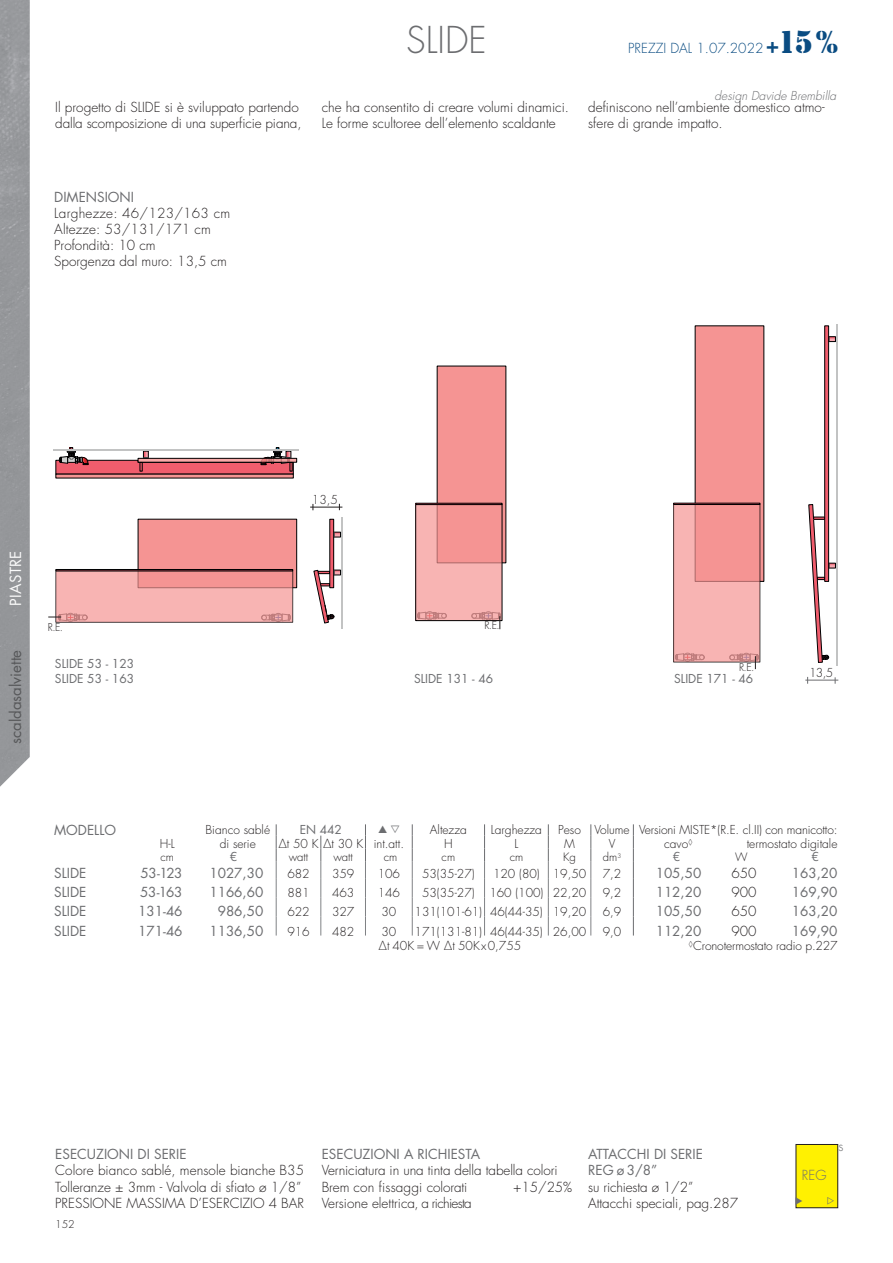
<style>
.page{position:relative;width:893px;height:1263px;background:#fff}
.page>*{position:absolute;margin:0;border:0;box-sizing:border-box;transform-origin:0 0}
.t1{font:300 36px "Futura Std";color:#6c6d70}
.t2{font:15px "Futura Std";color:#57585a}
.t3{font:15px "Futura Std";letter-spacing:.025em;color:#fafafa}
.t4{font:300 13.5px/16.2px "Futura Std";color:#231f20}
.t5{font:13.5px/16.2px "Futura Std";color:#6c6d70}
.t6{font:300 13.5px "Futura Std";color:#0a4c82}
.t7{font:300 13.5px "Futura Std";color:#6c6d70}
.t8{font:300 12px "Futura Std";color:#231f20}
.t9{font:12px/14.4px "Futura Std";color:#6c6d70}
.t10{font:italic 300 12px "Futura Std";color:#6c6d70}
.t11{font:300 11.4px "Futura Std";color:#231f20}
.t12{font:300 11.25px "Futura Std";color:#231f20}
.t13{font:300 10.5px "Futura Std";color:#231f20}
.s1{font-family:"Stencil";font-weight:400;font-size:22.5px}
.s2{font-family:"Stencil";font-weight:400;font-size:33px}
</style>
<div class="page">
<div style="left:0;top:0;width:30px;height:787px;background:#95979a"></div>
<hr style="left:835px;top:324px;width:2px;height:341px;background:#c2c3c3">
<svg style="left:829px;top:336px;width:7px;height:6px"></svg>
<div style="left:330px;top:519px;width:4px;height:69px;border:1px solid #000001"></div>
<hr style="left:341px;top:517px;width:2px;height:112px;background:#c2c3c3">
<svg style="left:333px;top:532px;width:8px;height:5px"></svg>
<svg style="left:313px;top:570px;width:28px;height:54px"></svg>
<svg style="left:808px;top:504px;width:28px;height:159px"></svg>
<div style="left:437px;top:366px;width:69px;height:197px;background:#f59493"></div>
<div style="left:138px;top:519px;width:159px;height:69px;background:#f59493"></div>
<div style="left:56px;top:571px;width:237px;height:51px;background:#f59493;opacity:.7"></div>
<svg style="left:824px;top:326px;width:5px;height:256px"></svg>
<div style="left:56px;top:569px;width:237px;height:2px;background:#f05d6d;border:1px solid #000001"></div>
<div style="left:416px;top:504px;width:86px;height:117px;background:#f59493;opacity:.7"></div>
<div style="left:415px;top:504px;width:87px;height:117px;border:1px solid #000001"></div>
<svg style="left:56px;top:475px;width:238px;height:3px"></svg>
<div style="left:695px;top:325px;width:69px;height:257px;background:#f59493"></div>
<div style="left:674px;top:504px;width:86px;height:158px;background:#f59493;opacity:.7"></div>
<div style="left:415px;top:503px;width:87px;height:2px;border:1px solid #000001"></div>
<div style="left:673px;top:503px;width:87px;height:2px;border:1px solid #000001"></div>
<div style="left:138px;top:458px;width:159px;height:4px;border:1px solid #000001"></div>
<svg style="left:55px;top:447px;width:239px;height:28px"></svg>
<hr style="left:53px;top:449px;width:245px;height:2px;background:#c2c3c3">
<div style="left:796px;top:1144px;width:42px;height:64px;background:#fff101"></div>
<div style="left:796px;top:1144px;width:42px;height:64px;border:1px solid #231f20"></div>
<svg style="left:471px;top:611px;width:30px;height:18px"></svg>
<svg style="left:729px;top:653px;width:30px;height:16px"></svg>
<svg style="left:48px;top:613px;width:40px;height:9px"></svg>
<hr style="left:805px;top:680px;width:33px;height:1px;background:#6c6d70">
<hr style="left:310px;top:507px;width:32px;height:1px;background:#231f20">
<svg style="left:276px;top:824px;width:1px;height:111px"></svg>
<svg style="left:321px;top:836px;width:1px;height:99px"></svg>
<svg style="left:365px;top:824px;width:1px;height:111px"></svg>
<svg style="left:412px;top:824px;width:1px;height:111px"></svg>
<svg style="left:484px;top:824px;width:1px;height:111px"></svg>
<svg style="left:548px;top:824px;width:1px;height:111px"></svg>
<svg style="left:591px;top:824px;width:1px;height:111px"></svg>
<svg style="left:633px;top:824px;width:1px;height:111px"></svg>
<svg style="left:796px;top:1197px;width:2px;height:7px"></svg>
<h1 class="t1" style="left:406px;top:18px;width:82px">SLIDE</h1>
<p class="t6" style="left:628px;top:40px;width:211px">PREZZI DAL 1.07.2022 <span class="s1">+</span><span class="s2">15%</span></p>
<p class="t10" style="left:715px;top:88px;width:126px">design Davide Brembilla</p>
<p class="t4" style="left:55px;top:100px;width:248px">Il progetto di SLIDE si è sviluppato partendo dalla scomposizione di una superficie piana,</p>
<p class="t4" style="left:322px;top:100px;width:249px">che ha consentito di creare volumi dinamici.<br>Le forme scultoree dell’elemento scaldante</p>
<p class="t4" style="left:588px;top:100px;width:238px">definiscono nell’ambiente domestico atmo&shy;sfere di grande impatto.</p>
<p class="t5" style="left:54px;top:189px;width:81px">DIMENSIONI</p>
<p class="t4" style="left:54px;top:205px;width:177px">Larghezze: 46/123/163 cm<br>Altezze: 53/131/171 cm<br>Profondità: 10 cm<br>Sporgenza dal muro: 13,5 cm</p>
<p class="t3" style="left:6px;top:606px;width:57px;rotate:-90deg">PIASTRE</p>
<p class="t2" style="left:6px;top:744px;width:96px;rotate:-90deg">scaldasalviette</p>
<p class="t13" style="left:48px;top:621px;width:17px">R.E.</p>
<p class="t8" style="left:312px;top:492px;width:28px">13,5</p>
<p class="t13" style="left:484px;top:619px;width:17px">R.E.</p>
<p class="t9" style="left:55px;top:657px;width:81px">SLIDE 53 - 123<br>SLIDE 53 - 163</p>
<p class="t8" style="left:809px;top:666px;width:26px">13,5</p>
<p class="t13" style="left:739px;top:661px;width:17px">R.E.</p>
<p class="t9" style="left:414px;top:671px;width:81px">SLIDE 131 - 46</p>
<p class="t9" style="left:674px;top:671px;width:81px">SLIDE 171 - 46</p>
<p class="t5" style="left:54px;top:822px;width:63px">MODELLO</p>
<p class="t8" style="left:205px;top:822px;width:66px">Bianco sablé</p>
<p class="t9" style="left:300px;top:823px;width:44px">EN 442</p>
<p class="t8" style="left:430px;top:822px;width:38px">Altezza</p>
<p class="t8" style="left:491px;top:822px;width:53px">Larghezza</p>
<p class="t8" style="left:558px;top:822px;width:281px">Peso Volume Versioni MISTE*(R.E. cl.II) con manicotto:</p>
<p class="t8" style="left:160px;top:837px;width:16px">H-L</p>
<p class="t8" style="left:220px;top:837px;width:38px">di serie</p>
<p class="t8" style="left:278px;top:837px;width:127px">∆t 50 K ∆t 30 K int.att.</p>
<p class="t8" style="left:444px;top:837px;width:10px">H</p>
<p class="t8" style="left:514px;top:837px;width:5px">L</p>
<p class="t8" style="left:564px;top:837px;width:12px">M</p>
<p class="t8" style="left:609px;top:837px;width:8px">V</p>
<p class="t8" style="left:664px;top:837px;width:30px">cavo<sup>◊</sup></p>
<p class="t8" style="left:747px;top:837px;width:92px">termostato digitale</p>
<p class="t12" style="left:161px;top:850px;width:15px">cm</p>
<p class="t9" style="left:230px;top:850px;width:9px">€</p>
<p class="t11" style="left:289px;top:850px;width:21px">watt</p>
<p class="t11" style="left:333px;top:850px;width:21px">watt</p>
<p class="t12" style="left:384px;top:850px;width:15px">cm</p>
<p class="t12" style="left:442px;top:850px;width:15px">cm</p>
<p class="t12" style="left:510px;top:850px;width:15px">cm</p>
<p class="t12" style="left:563px;top:850px;width:14px">Kg</p>
<p class="t12" style="left:603px;top:850px;width:20px">dm<sup>3</sup></p>
<p class="t9" style="left:673px;top:850px;width:9px">€</p>
<p class="t12" style="left:735px;top:850px;width:14px">W</p>
<p class="t9" style="left:811px;top:850px;width:9px">€</p>
<p class="t5" style="left:54px;top:865px;width:34px">SLIDE</p>
<p class="t5" style="left:141px;top:865px;width:44px">53-123</p>
<p class="t5" style="left:209px;top:865px;width:56px">1027,30</p>
<p class="t8" style="left:287px;top:866px;width:24px">682</p>
<p class="t8" style="left:332px;top:866px;width:24px">359</p>
<p class="t8" style="left:378px;top:866px;width:24px">106</p>
<p class="t8" style="left:422px;top:866px;width:54px">53(35-27)</p>
<p class="t8" style="left:493px;top:866px;width:95px">120 (80) 19,50</p>
<p class="t8" style="left:603px;top:866px;width:20px">7,2</p>
<p class="t5" style="left:656px;top:865px;width:47px">105,50</p>
<p class="t4" style="left:731px;top:865px;width:27px">650</p>
<p class="t5" style="left:792px;top:865px;width:47px">163,20</p>
<p class="t5" style="left:54px;top:884px;width:34px">SLIDE</p>
<p class="t5" style="left:140px;top:884px;width:44px">53-163</p>
<p class="t5" style="left:209px;top:884px;width:56px">1166,60</p>
<p class="t8" style="left:287px;top:886px;width:24px">881</p>
<p class="t8" style="left:332px;top:886px;width:24px">463</p>
<p class="t8" style="left:378px;top:886px;width:24px">146</p>
<p class="t8" style="left:422px;top:886px;width:166px">53(35-27) 160 (100) 22,20</p>
<p class="t8" style="left:603px;top:886px;width:20px">9,2</p>
<p class="t5" style="left:656px;top:884px;width:47px">112,20</p>
<p class="t4" style="left:731px;top:885px;width:27px">900</p>
<p class="t5" style="left:792px;top:884px;width:47px">169,90</p>
<p class="t5" style="left:54px;top:903px;width:34px">SLIDE</p>
<p class="t5" style="left:138px;top:903px;width:46px">131-46</p>
<p class="t5" style="left:218px;top:903px;width:47px">986,50</p>
<p class="t8" style="left:287px;top:905px;width:24px">622</p>
<p class="t8" style="left:332px;top:905px;width:24px">327</p>
<p class="t8" style="left:381px;top:905px;width:16px">30</p>
<p class="t8" style="left:415px;top:905px;width:173px">131(101-61) 46(44-35) 19,20</p>
<p class="t8" style="left:603px;top:905px;width:20px">6,9</p>
<p class="t5" style="left:656px;top:903px;width:47px">105,50</p>
<p class="t4" style="left:731px;top:904px;width:27px">650</p>
<p class="t5" style="left:792px;top:903px;width:47px">163,20</p>
<p class="t5" style="left:54px;top:923px;width:34px">SLIDE</p>
<p class="t5" style="left:138px;top:923px;width:46px">171-46</p>
<p class="t5" style="left:209px;top:923px;width:56px">1136,50</p>
<p class="t8" style="left:287px;top:924px;width:24px">916</p>
<p class="t8" style="left:332px;top:924px;width:24px">482</p>
<p class="t8" style="left:381px;top:924px;width:16px">30</p>
<p class="t8" style="left:415px;top:924px;width:173px">171(131-81) 46(44-35) 26,00</p>
<p class="t8" style="left:603px;top:924px;width:20px">9,0</p>
<p class="t5" style="left:656px;top:923px;width:47px">112,20</p>
<p class="t4" style="left:731px;top:923px;width:27px">900</p>
<p class="t5" style="left:792px;top:923px;width:47px">169,90</p>
<p class="t8" style="left:378px;top:938px;width:144px">∆t 40K = W ∆t 50K x 0,755</p>
<p class="t8" style="left:688px;top:938px;width:151px"><sup>◊</sup>Cronotermostato radio p.227</p>
<p class="t5" style="left:55px;top:1146px;width:133px">ESECUZIONI DI SERIE</p>
<p class="t4" style="left:55px;top:1163px;width:250px">Colore bianco sablé, mensole bianche B35<br>Tolleranze ± 3mm - Valvola di sfiato ø 1/8”<br>PRESSIONE MASSIMA D’ESERCIZIO 4 BAR</p>
<p class="t13" style="left:55px;top:1218px;width:21px">152</p>
<p class="t5" style="left:322px;top:1146px;width:160px">ESECUZIONI A RICHIESTA</p>
<p class="t4" style="left:322px;top:1163px;width:237px">Verniciatura in una tinta della tabella colori<br>Brem con fissaggi colorati</p>
<p class="t4" style="left:513px;top:1179px;width:61px">+15/25%</p>
<p class="t4" style="left:322px;top:1195px;width:152px">Versione elettrica, a richiesta</p>
<p class="t5" style="left:588px;top:1146px;width:116px">ATTACCHI DI SERIE<br>REG ø 3/8”</p>
<p class="t4" style="left:588px;top:1179px;width:151px">su richiesta ø 1/2”<br>Attacchi speciali, pag.287</p>
<p class="t7" style="left:802px;top:1167px;width:26px">REG</p>
<p class="t7" style="left:838px;top:1137px;width:7px">s</p>
</div>
